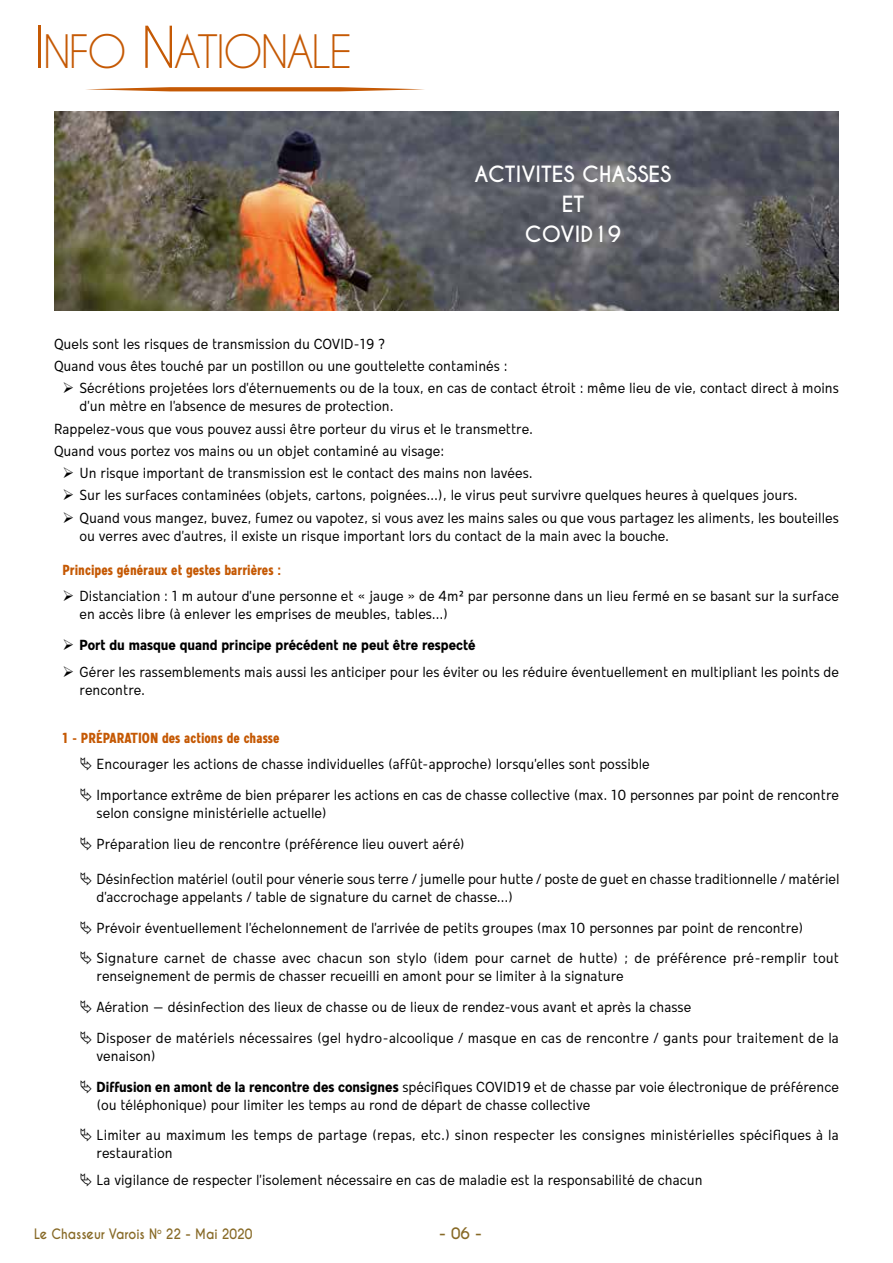
<style>
.page{position:relative;width:893px;height:1263px;background:#fff}
.page>*{position:absolute;margin:0;border:0;box-sizing:border-box;transform-origin:0 0}
.t1{font:43.2px "Caviar Dreams SC800";letter-spacing:-.05em;color:#c55904}
.t2{font:700 21px/30px "Caviar Dreams";color:#fff;text-align:center}
.t3{font:condensed 15px/30.8px "Mollen Personal Use";color:#000}
.t4{font:700 condensed 15px "Mollen Personal Use";color:#c55904}
.t5{font:700 condensed 15px "Mollen Personal Use";color:#000}
.t6{font:700 15px "Caviar Dreams";color:#876926}
.t7{font:700 13.5px "Caviar Dreams";color:#876926;scale:.9 1}
.s1{font-size:54px}
.s2{font-weight:700}
</style>
<div class="page">
<svg style="left:86px;top:87px;width:338px;height:4px"></svg>
<img style="left:54px;top:111px;width:785px;height:199px">
<h1 class="t1" style="left:34px;top:26px;width:319px"><span class="s1">I</span>NFO <span class="s1">N</span>ATIONALE</h1>
<h2 class="t2" style="left:474px;top:160px;width:199px">ACTIVITES CHASSES<br>ET<br>COVID19</h2>
<p class="t3" style="left:54px;top:332px;width:455px;line-height:22.2px">Quels sont les risques de transmission du COVID-19 ?<br>Quand vous êtes touché par un postillon ou une gouttelette contaminés :</p>
<p class="t3" style="left:80px;top:379px;width:761px;line-height:18px">→Sécrétions projetées lors d’éternuements ou de la toux, en cas de contact étroit : même lieu de vie, contact direct à moins d’un mètre en l’absence de mesures de protection.</p>
<p class="t3" style="left:54px;top:417px;width:480px;line-height:22.2px">Rappelez-vous que vous pouvez aussi être porteur du virus et le transmettre.<br>Quand vous portez vos mains ou un objet contaminé au visage:</p>
<p class="t3" style="left:80px;top:457px;width:455px">→Un risque important de transmission est le contact des mains non lavées.</p>
<p class="t3" style="left:80px;top:480px;width:720px">→Sur les surfaces contaminées (objets, cartons, poignées…), le virus peut survivre quelques heures à quelques jours.</p>
<p class="t3" style="left:80px;top:508px;width:761px;line-height:18px">→Quand vous mangez, buvez, fumez ou vapotez, si vous avez les mains sales ou que vous partagez les aliments, les bouteilles ou verres avec d’autres, il existe un risque important lors du contact de la main avec la bouche.</p>
<p class="t4" style="left:63px;top:561px;width:220px">Principes généraux et gestes barrières :</p>
<p class="t3" style="left:80px;top:587px;width:761px;line-height:18px">Distanciation : 1 m autour d’une personne et « jauge » de 4m² par personne dans un lieu fermé en se basant sur la surface en accès libre (à enlever les emprises de meubles, tables…)</p>
<p class="t5" style="left:80px;top:636px;width:398px">Port du masque quand principe précédent ne peut être respecté</p>
<p class="t3" style="left:80px;top:662px;width:761px;line-height:18px">Gérer les rassemblements mais aussi les anticiper pour les éviter ou les réduire éventuellement en multipliant les points de rencontre.</p>
<p class="t4" style="left:63px;top:729px;width:219px">1 - PRÉPARATION des actions de chasse</p>
<p class="t3" style="left:97px;top:749px;width:744px">Encourager les actions de chasse individuelles (affût-approche) lorsqu’elles sont possible<br>Importance extrême de bien préparer les actions en cas de chasse collective (max. 10 personnes par point de rencontre</p>
<p class="t3" style="left:97px;top:797px;width:370px">selon consigne ministérielle actuelle)<br>Préparation lieu de rencontre (préférence lieu ouvert aéré)</p>
<p class="t3" style="left:97px;top:869px;width:744px;line-height:18px">Désinfection matériel (outil pour vénerie sous terre / jumelle pour hutte / poste de guet en chasse traditionnelle / matériel d’accrochage appelants / table de signature du carnet de chasse…)</p>
<p class="t3" style="left:97px;top:912px;width:744px">Prévoir éventuellement l’échelonnement de l’arrivée de petits groupes (max 10 personnes par point de rencontre)<br>Signature carnet de chasse avec chacun son stylo (idem pour carnet de hutte) ; de préférence pré-remplir tout</p>
<p class="t3" style="left:97px;top:961px;width:744px">renseignement de permis de chasser recueilli en amont pour se limiter à la signature<br>Aération – désinfection des lieux de chasse ou de lieux de rendez-vous avant et après la chasse<br>Disposer de matériels nécessaires (gel hydro-alcoolique / masque en cas de rencontre / gants pour traitement de la</p>
<p class="t3" style="left:97px;top:1040px;width:744px">venaison)<br><span class="s2">Diffusion en amont de la rencontre des consignes</span> spécifiques COVID19 et de chasse par voie électronique de préférence</p>
<p class="t3" style="left:97px;top:1089px;width:744px">(ou téléphonique) pour limiter les temps au rond de départ de chasse collective<br>Limiter au maximum les temps de partage (repas, etc.) sinon respecter les consignes ministérielles spécifiques à la</p>
<p class="t3" style="left:97px;top:1140px;width:608px;line-height:26.5px">restauration<br>La vigilance de respecter l’isolement nécessaire en cas de maladie est la responsabilité de chacun</p>
<p class="t7" style="left:34px;top:1225px;width:244px">Le Chasseur Varois N<sup>o</sup> 22 - Mai 2020</p>
<p class="t6" style="left:439px;top:1224px;width:44px">- 06 -</p>
</div>
